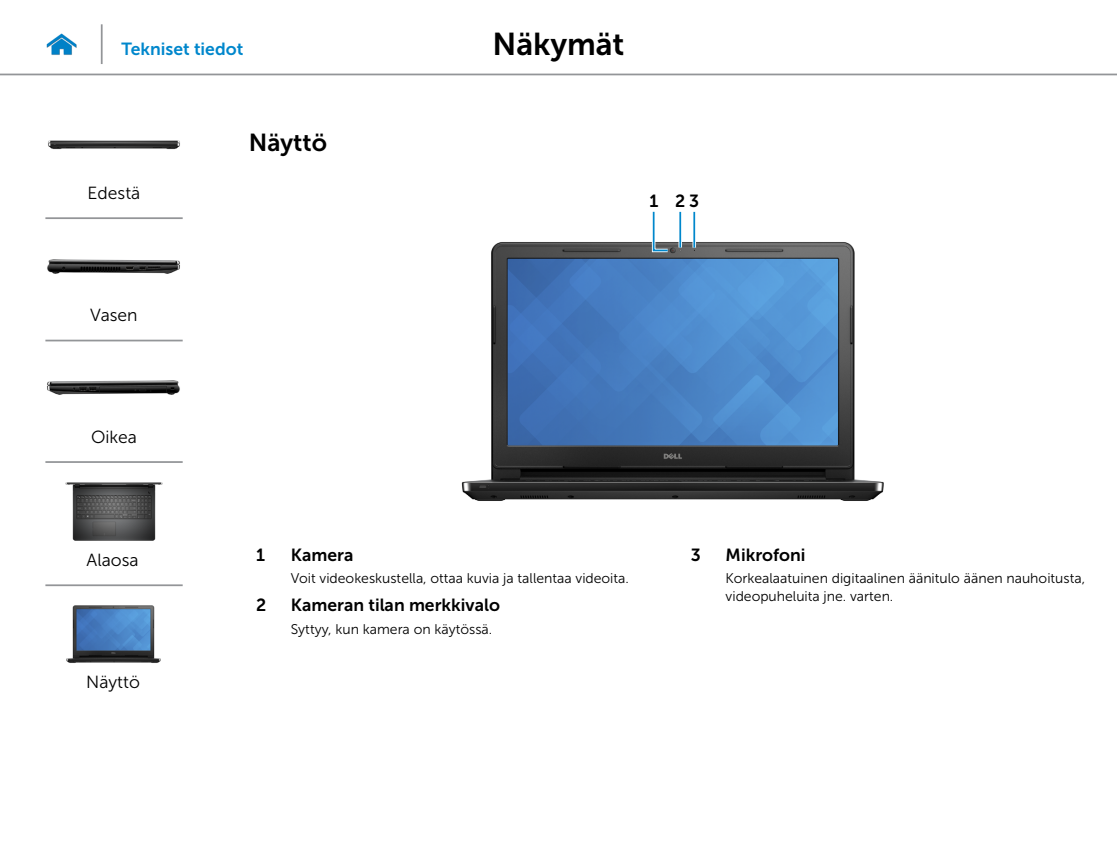
<style>
.page{position:relative;width:1117px;height:844px;background:#fff}
.page>*{position:absolute;margin:0;border:0;box-sizing:border-box;transform-origin:0 0}
.t1{font:31.5px "Museo Sans For Dell 700";color:#000}
.Head2{font:24.5px "Museo Sans For Dell 700";color:#000}
.Callout_Head{font:17.5px "Museo Sans For Dell 700";color:#000}
.t2{font:17.5px "Museo Sans For Dell 300";color:#000}
.t3{font:17.5px "Museo Sans For Dell 700";color:#0087cc}
.Callout-L{font:17.5px "Museo Sans For Dell 700";color:#000}
.Callout_description{font:14px/17.5px "Museo Sans For Dell 300";color:#000}
</style>
<div class="page">
<hr style="left:0;top:74px;width:1116px;height:1px;background:#939598">
<img style="left:46px;top:33px;width:31px;height:22px">
<img style="left:461px;top:232px;width:423px;height:269px">
<hr style="left:678px;top:212px;width:3px;height:35px;background:#fff">
<hr style="left:679px;top:212px;width:2px;height:35px;background:#0087cc">
<hr style="left:692px;top:212px;width:3px;height:35px;background:#fff">
<hr style="left:693px;top:212px;width:2px;height:35px;background:#0087cc">
<svg style="left:650px;top:211px;width:21px;height:43px"></svg>
<hr style="left:101px;top:24px;width:2px;height:40px;background:#939598">
<img style="left:48px;top:140px;width:132px;height:10px">
<img style="left:47px;top:259px;width:133px;height:15px">
<img style="left:47px;top:380px;width:133px;height:15px">
<img style="left:65px;top:482px;width:98px;height:59px">
<img style="left:66px;top:605px;width:95px;height:58px">
<hr style="left:45px;top:217px;width:138px;height:2px;background:#939598">
<hr style="left:45px;top:339px;width:138px;height:2px;background:#939598">
<hr style="left:45px;top:461px;width:138px;height:2px;background:#939598">
<hr style="left:45px;top:584px;width:138px;height:2px;background:#939598">
<p class="t3" style="left:122px;top:39px;width:123px">Tekniset tiedot</p>
<h1 class="t1" style="left:492px;top:26px;width:133px">Näkymät</h1>
<p class="t2" style="left:88px;top:183px;width:54px">Edestä</p>
<p class="Head2" style="left:249px;top:128px;width:80px">Näyttö</p>
<p class="Callout-L" style="left:649px;top:191px;width:10px">1</p>
<p class="Callout-L" style="left:675px;top:191px;width:26px">23</p>
<p class="t2" style="left:90px;top:305px;width:49px">Vasen</p>
<p class="t2" style="left:91px;top:428px;width:47px">Oikea</p>
<p class="t2" style="left:87px;top:550px;width:53px">Alaosa</p>
<p class="t2" style="left:86px;top:672px;width:55px">Näyttö</p>
<p class="Callout_Head" style="left:256px;top:544px;width:10px">1</p>
<p class="Callout_Head" style="left:291px;top:544px;width:64px">Kamera</p>
<p class="Callout_description" style="left:291px;top:569px;width:339px">Voit videokeskustella, ottaa kuvia ja tallentaa videoita.</p>
<p class="Callout_Head" style="left:256px;top:595px;width:12px">2</p>
<p class="Callout_Head" style="left:291px;top:595px;width:210px">Kameran tilan merkkivalo</p>
<p class="Callout_description" style="left:291px;top:620px;width:203px">Syttyy, kun kamera on käytössä.</p>
<p class="Callout_Head" style="left:690px;top:544px;width:12px">3</p>
<p class="Callout_Head" style="left:725px;top:544px;width:81px">Mikrofoni</p>
<p class="Callout_description" style="left:725px;top:569px;width:361px">Korkealaatuinen digitaalinen äänitulo äänen nauhoitusta, videopuheluita jne. varten.</p>
</div>
